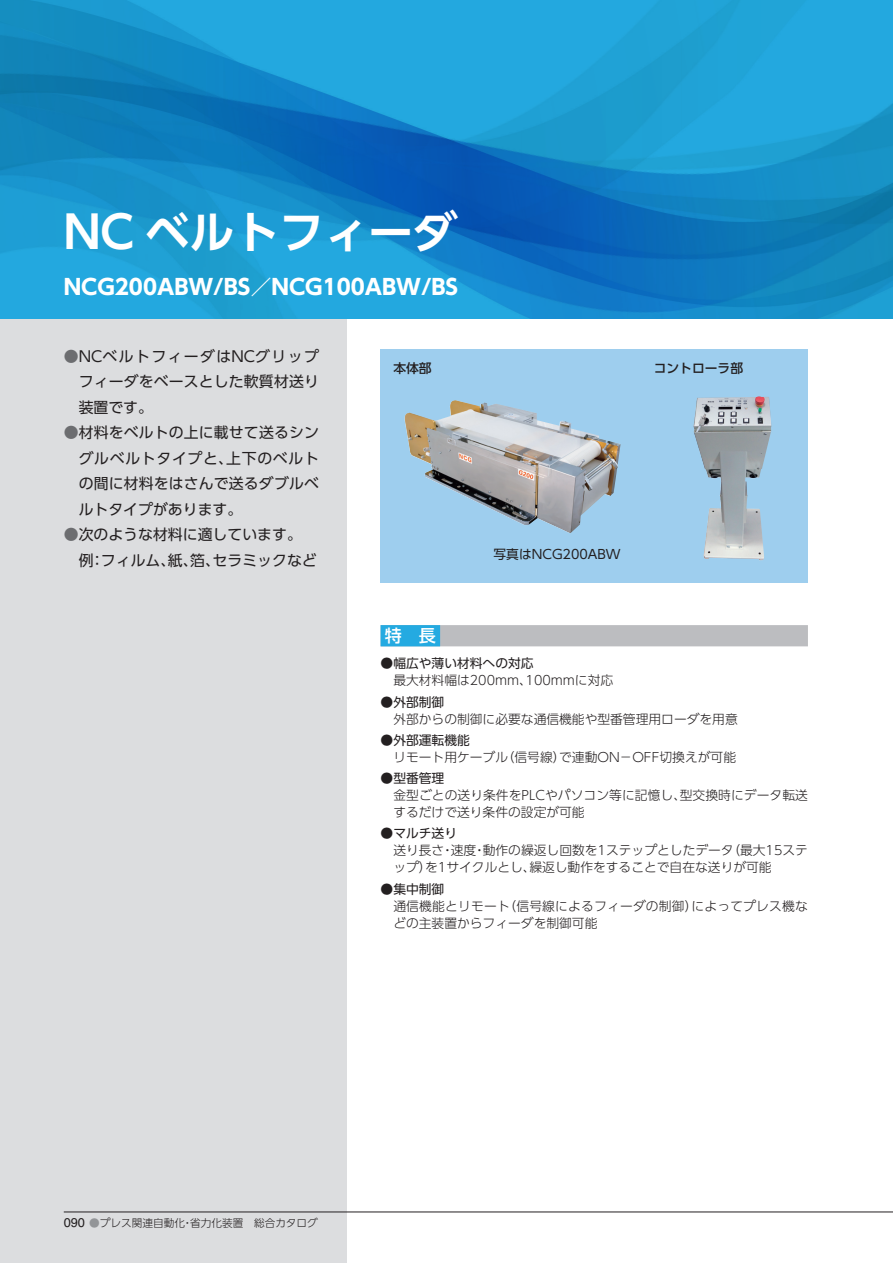
<style>
.page{position:relative;width:893px;height:1263px;background:#fff}
.page>*{position:absolute;margin:0;border:0;box-sizing:border-box;transform-origin:0 0}
.t1{font:700 44.7px "UD Shin Go Pr 6 De";color:#fff}
.t2{font:700 21.3px "UD Shin Go Pr 6";color:#fff}
.t3{font:500 16.95px "UD Shin Go Pr 6";color:#fff}
.t4{font:14.85px/25.5px "UD Shin Go Pr 6";letter-spacing:.01em;color:#231f20;text-align:justify}
.t5{font:300 12.75px/17px "UD Shin Go Pr 6";color:#231f20}
.t6{font:12.75px "UD Shin Go Pr 6";color:#231f20}
.t7{font:500 12.75px "UD Shin Go Pr 6";color:#231f20}
.t8{font:300 10.65px "UD Shin Go Pr 6";color:#231f20}
.s1{color:#6c6d70}
.s2{font-family:"Helvetica LT Std";font-weight:400;font-size:12.75px}
.s3{color:#939598}
</style>
<div class="page">
<div style="left:0;top:298px;width:347px;height:965px;background:#dcdddf"></div>
<img style="left:0;top:0;width:893px;height:319px">
<div style="left:381px;top:625px;width:427px;height:21px;background:#bcbdc0"></div>
<div style="left:381px;top:625px;width:59px;height:21px;background:#24aae1"></div>
<div style="left:381px;top:349px;width:427px;height:234px;background:#9eceee"></div>
<img style="left:693px;top:396px;width:78px;height:164px">
<img style="left:405px;top:400px;width:216px;height:133px">
<hr style="left:64px;top:1212px;width:829px;height:1px;background:#231f20">
<h1 class="t1" style="left:64px;top:195px;width:395px">NC ベルトフィーダ</h1>
<h2 class="t2" style="left:64px;top:270px;width:396px">NCG200ABW/BS／NCG100ABW/BS</h2>
<p class="t4" style="left:79px;top:343px;width:242px;text-indent:-15px"><span class="s1">●</span>NCベルトフィーダはNCグリップフィーダをベースとした軟質材送り装置です。</p>
<p class="t4" style="left:79px;top:419px;width:242px;text-indent:-15px"><span class="s1">●</span>材料をベルトの上に載せて送るシングルベルトタイプと、上下のベルトの間に材料をはさんで送るダブルベルトタイプがあります。</p>
<p class="t4" style="left:64px;top:521px;width:254px"><span class="s1">●</span>次のような材料に適しています。　例：フィルム、紙、箔、セラミックなど</p>
<p class="t7" style="left:393px;top:357px;width:40px">本体部</p>
<p class="t7" style="left:654px;top:357px;width:91px">コントローラ部</p>
<p class="t6" style="left:494px;top:544px;width:129px">写真はNCG200ABW</p>
<h3 class="t3" style="left:385px;top:622px;width:53px">特　長</h3>
<p class="t6" style="left:381px;top:653px;width:155px">●幅広や薄い材料への対応</p>
<p class="t5" style="left:393px;top:671px;width:221px">最大材料幅は200mm、100mmに対応</p>
<p class="t6" style="left:381px;top:691px;width:65px">●外部制御</p>
<p class="t5" style="left:393px;top:710px;width:346px">外部からの制御に必要な通信機能や型番管理用ローダを用意</p>
<p class="t6" style="left:381px;top:730px;width:91px">●外部運転機能</p>
<p class="t5" style="left:393px;top:748px;width:344px">リモート用ケーブル（信号線）で連動ON－ OFF切換えが可能</p>
<p class="t6" style="left:381px;top:768px;width:65px">●型番管理</p>
<p class="t5" style="left:393px;top:786px;width:416px">金型ごとの送り条件をPLCやパソコン等に記憶し、型交換時にデータ転送するだけで送り条件の設定が可能</p>
<p class="t6" style="left:381px;top:823px;width:78px">●マルチ送り</p>
<p class="t5" style="left:393px;top:841px;width:416px">送り長さ・速度・動作の繰返し回数を1ステップとしたデータ（最大15ステップ）を1サイクルとし、繰返し動作をすることで自在な送りが可能</p>
<p class="t6" style="left:381px;top:878px;width:65px">●集中制御</p>
<p class="t5" style="left:393px;top:897px;width:416px">通信機能とリモート（信号線によるフィーダの制御）によってプレス機などの主装置からフィーダを制御可能</p>
<p class="t8" style="left:64px;top:1214px;width:256px"><span class="s2">090</span> <span class="s3">●</span>プレス関連自動化・省力化装置　総合カタログ</p>
</div>
